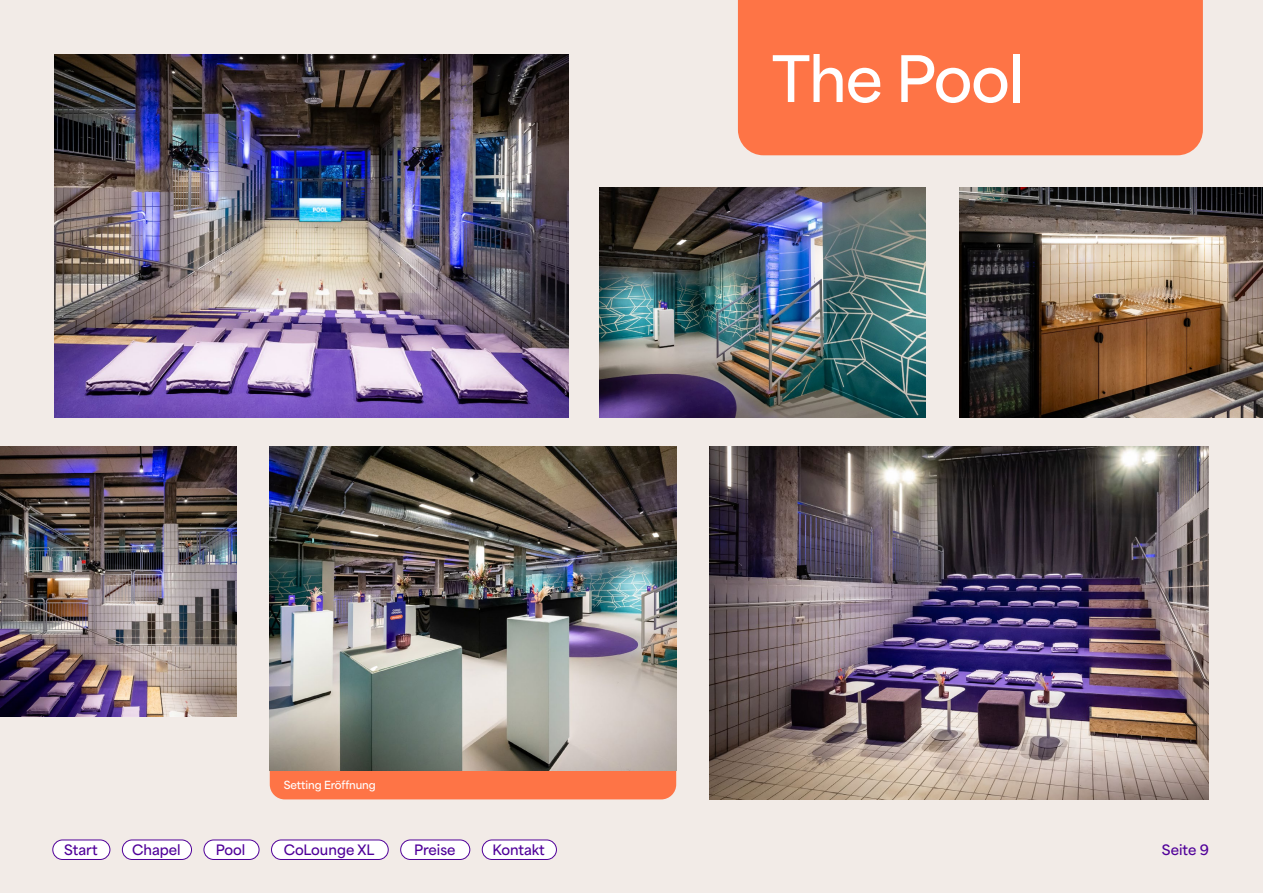
<style>
.page{position:relative;width:1263px;height:893px;background:#f2ebe7}
.page>*{position:absolute;margin:0;border:0;box-sizing:border-box;transform-origin:0 0}
.t1{font:700 60px "Area Normal";letter-spacing:-.02em;color:#fff}
.t2{font:700 13.5px "Area Normal";color:#500099}
.t3{font:600 10.5px "Area Normal";letter-spacing:-.01em;color:#fff}
</style>
<div class="page">
<img style="left:959px;top:187px;width:304px;height:231px">
<img style="left:600px;top:187px;width:326px;height:231px">
<img style="left:0;top:446px;width:237px;height:270px">
<img style="left:710px;top:446px;width:499px;height:353px">
<img style="left:54px;top:54px;width:514px;height:364px">
<div style="left:738px;top:0;width:465px;height:155px;background:#fe7446"></div>
<div style="left:270px;top:591px;width:406px;height:208px;background:#fe7446;border-radius:15px"></div>
<img style="left:270px;top:446px;width:406px;height:324px">
<div style="left:53px;top:840px;width:57px;height:19px;background:#fff;border-radius:10px"></div>
<div style="left:52px;top:840px;width:58px;height:20px;border:1px solid #500099;border-radius:10px"></div>
<div style="left:204px;top:840px;width:55px;height:19px;background:#fff;border-radius:10px"></div>
<div style="left:204px;top:840px;width:55px;height:20px;border:1px solid #500099;border-radius:10px"></div>
<div style="left:122px;top:840px;width:69px;height:19px;background:#fff;border-radius:10px"></div>
<div style="left:122px;top:840px;width:70px;height:20px;border:1px solid #500099;border-radius:10px"></div>
<div style="left:401px;top:840px;width:69px;height:19px;background:#fff;border-radius:10px"></div>
<div style="left:400px;top:840px;width:70px;height:20px;border:1px solid #500099;border-radius:10px"></div>
<div style="left:482px;top:840px;width:74px;height:19px;background:#fff;border-radius:10px"></div>
<div style="left:482px;top:840px;width:75px;height:20px;border:1px solid #500099;border-radius:10px"></div>
<div style="left:271px;top:840px;width:117px;height:19px;background:#fff;border-radius:10px"></div>
<div style="left:271px;top:840px;width:118px;height:20px;border:1px solid #500099;border-radius:10px"></div>
<p class="t3" style="left:284px;top:776px;width:93px">Setting Eröffnung</p>
<p class="t1" style="left:772px;top:25px;width:254px">The Pool</p>
<p class="t2" style="left:64px;top:838px;width:35px">Start</p>
<p class="t2" style="left:132px;top:838px;width:50px">Chapel</p>
<p class="t2" style="left:216px;top:838px;width:31px">Pool</p>
<p class="t2" style="left:284px;top:838px;width:92px">CoLounge XL</p>
<p class="t2" style="left:414px;top:838px;width:43px">Preise</p>
<p class="t2" style="left:492px;top:838px;width:54px">Kontakt</p>
<p class="t2" style="left:1162px;top:837px;width:49px">Seite 9</p>
</div>
